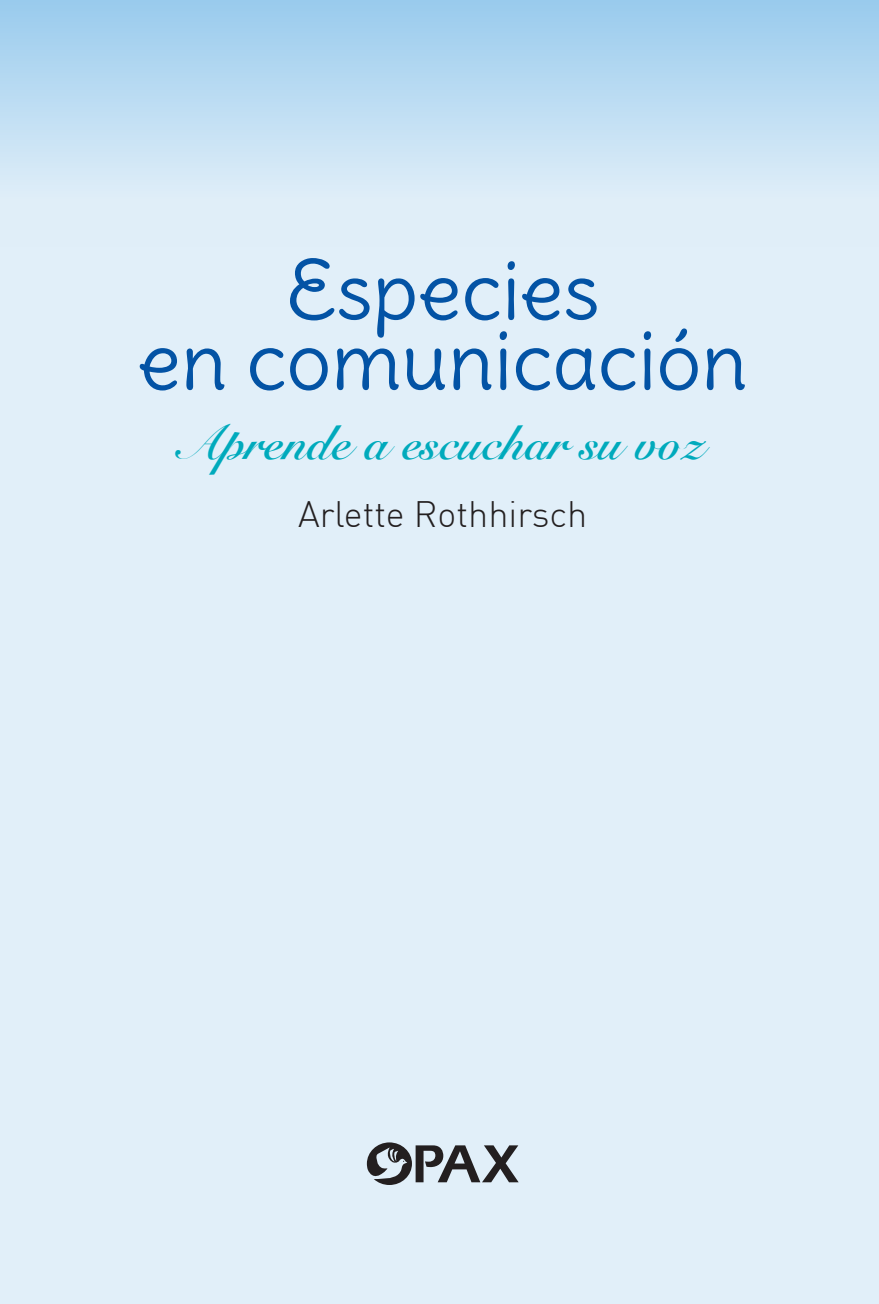
<style>
.page{position:relative;width:879px;height:1304px;background:#fff}
.page>*{position:absolute;margin:0;border:0;box-sizing:border-box;transform-origin:0 0}
.t1{font:80px/70px "Delius Swash Caps";color:#0353a5;text-align:center}
.t2{font:700 48px "Snell Roundhand";color:#00aabc}
.t3{font:300 36px "DIN";color:#231f20}
</style>
<div class="page">
<div style="left:0;top:0;width:878px;height:1303px;background:#e1eff9"></div>
<svg style="left:367px;top:1142px;width:151px;height:42px"></svg>
<div style="left:0;top:0;width:878px;height:247px;background:linear-gradient(to bottom,#9bcced,#ebf4fa)"></div>
<p class="t1" style="left:138px;top:255px;width:611px">Especies<br>en comunicación</p>
<p class="t2" style="left:181px;top:401px;width:525px">Aprende a escuchar su voz</p>
<p class="t3" style="left:298px;top:492px;width:291px">Arlette Rothhirsch</p>
</div>
